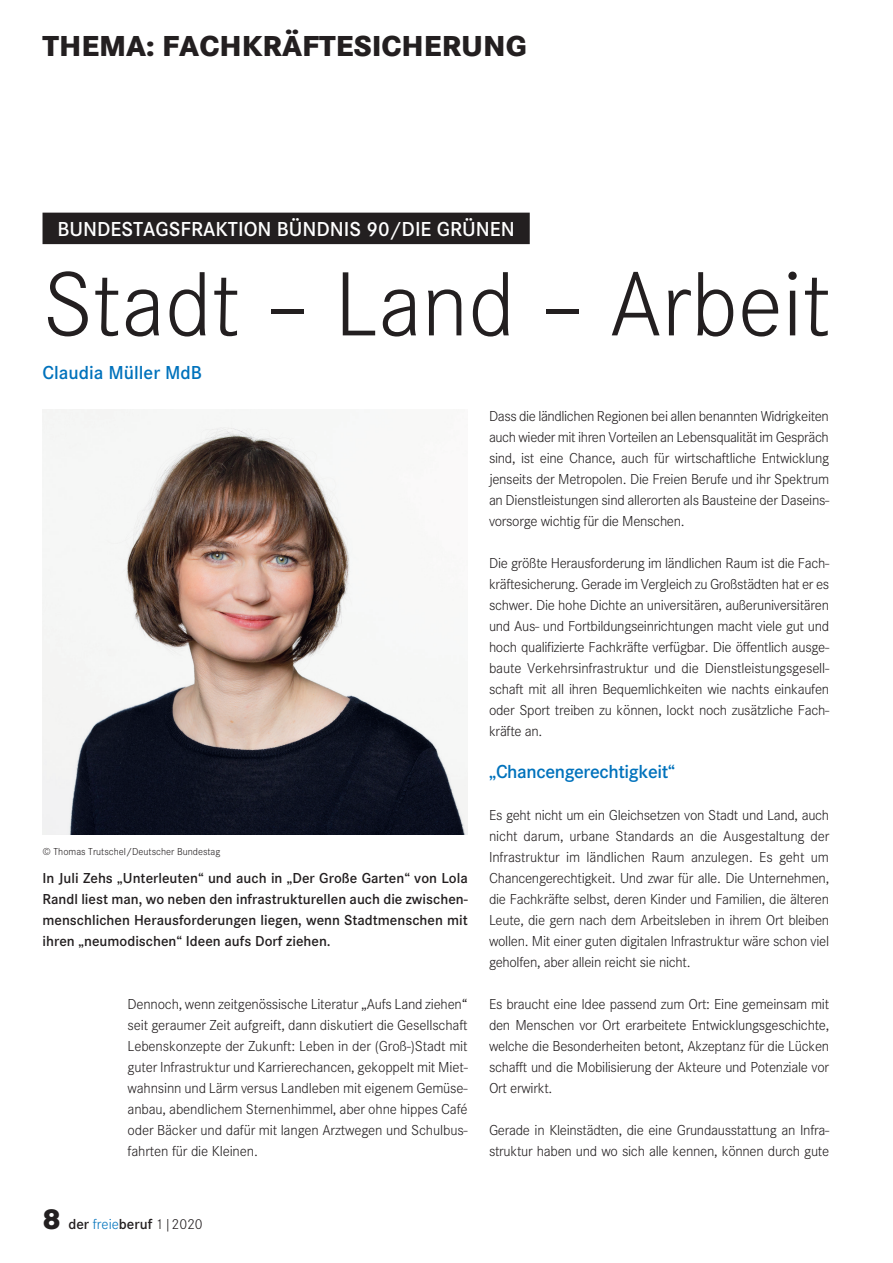
<style>
.page{position:relative;width:893px;height:1263px;background:#fff}
.page>*{position:absolute;margin:0;border:0;box-sizing:border-box;transform-origin:0 0}
.t1{font:300 94.5px "Corporate S";color:#231f20}
.t2{font:800 30px "Corporate S";color:#231f20}
.t3{font:600 21px "Corporate S";color:#fff}
.t4{font:600 19.5px "Corporate S";letter-spacing:-.02em;color:#0072bc}
.t5{font:600 19.5px "Corporate S";color:#0072bc}
.t6{font:300 15px/21px "Corporate S";letter-spacing:-.02em;color:#231f20;text-align:justify}
.t7{font:600 15px/21px "Corporate S";color:#231f20;text-align:justify}
.t8{font:300 10.5px "Corporate S";color:#231f20}
.s1{font-weight:800;font-size:30px}
.s2{font-weight:300;color:#0072bc}
.s3{font-weight:300}
</style>
<div class="page">
<img style="left:43px;top:409px;width:425px;height:426px">
<div style="left:43px;top:213px;width:487px;height:31px;background:#231f20"></div>
<h2 class="t2" style="left:43px;top:28px;width:486px">THEMA: FACHKRÄFTESICHERUNG</h2>
<h3 class="t3" style="left:57px;top:217px;width:459px">BUNDESTAGSFRAKTION BÜNDNIS 90/DIE GRÜNEN</h3>
<h1 class="t1" style="left:43px;top:251px;width:790px">Stadt – Land – Arbeit</h1>
<h3 class="t5" style="left:43px;top:361px;width:161px">Claudia Müller MdB</h3>
<p class="t8" style="left:43px;top:846px;width:179px">© Thomas Trutschel/Deutscher Bundestag</p>
<p class="t7" style="left:43px;top:868px;width:427px">In Juli Zehs „Unterleuten“ und auch in „Der Große Garten“ von Lola Randl liest man, wo neben den infrastrukturellen auch die zwischen&shy;menschlichen Herausforderungen liegen, wenn Stadtmenschen mit ihren „neumodischen“ Ideen aufs Dorf ziehen.</p>
<p class="t6" style="left:128px;top:993px;width:342px">Dennoch, wenn zeitgenössische Literatur „Aufs Land ziehen“ seit geraumer Zeit aufgreift, dann diskutiert die Gesellschaft Lebenskonzepte der Zukunft: Leben in der (Groß-)Stadt mit guter Infrastruktur und Karrierechancen, gekoppelt mit Miet&shy;wahnsinn und Lärm versus Landleben mit eigenem Gemüse&shy;anbau, abendlichem Sternenhimmel, aber ohne hippes Café oder Bäcker und dafür mit langen Arztwegen und Schulbus&shy;fahrten für die Kleinen.</p>
<p class="t7" style="left:43px;top:1214px;width:162px"><span class="s1">8</span> der <span class="s2">freie</span>beruf <span class="s3">1|2020</span></p>
<p class="t6" style="left:489px;top:405px;width:342px">Dass die ländlichen Regionen bei allen benannten Widrigkeiten auch wieder mit ihren Vorteilen an Lebensqualität im Gespräch sind, ist eine Chance, auch für wirtschaftliche Entwicklung jenseits der Metropolen. Die Freien Berufe und ihr Spektrum an Dienstleistungen sind allerorten als Bausteine der Daseins&shy;vorsorge wichtig für die Menschen.</p>
<p class="t6" style="left:489px;top:552px;width:342px">Die größte Herausforderung im ländlichen Raum ist die Fach&shy;kräftesicherung. Gerade im Vergleich zu Großstädten hat er es schwer. Die hohe Dichte an universitären, außeruniversitären und Aus- und Fortbildungseinrichtungen macht viele gut und hoch qualifizierte Fachkräfte verfügbar. Die öffentlich ausge&shy;baute Verkehrsinfrastruktur und die Dienstleistungsgesell&shy;schaft mit all ihren Bequemlichkeiten wie nachts einkaufen oder Sport treiben zu können, lockt noch zusätzliche Fach&shy;kräfte an.</p>
<h3 class="t4" style="left:489px;top:760px;width:188px">„Chancengerechtigkeit“</h3>
<p class="t6" style="left:489px;top:804px;width:342px">Es geht nicht um ein Gleichsetzen von Stadt und Land, auch nicht darum, urbane Standards an die Ausgestaltung der Infrastruktur im ländlichen Raum anzulegen. Es geht um Chancengerechtigkeit. Und zwar für alle. Die Unternehmen, die Fachkräfte selbst, deren Kinder und Familien, die älteren Leute, die gern nach dem Arbeitsleben in ihrem Ort bleiben wollen. Mit einer guten digitalen Infrastruktur wäre schon viel geholfen, aber allein reicht sie nicht.</p>
<p class="t6" style="left:489px;top:993px;width:342px">Es braucht eine Idee passend zum Ort: Eine gemeinsam mit den Menschen vor Ort erarbeitete Entwicklungsgeschichte, welche die Besonderheiten betont, Akzeptanz für die Lücken schafft und die Mobilisierung der Akteure und Potenziale vor Ort erwirkt.</p>
<p class="t6" style="left:489px;top:1119px;width:342px">Gerade in Kleinstädten, die eine Grundausstattung an Infra&shy;struktur haben und wo sich alle kennen, können durch gute</p>
</div>
